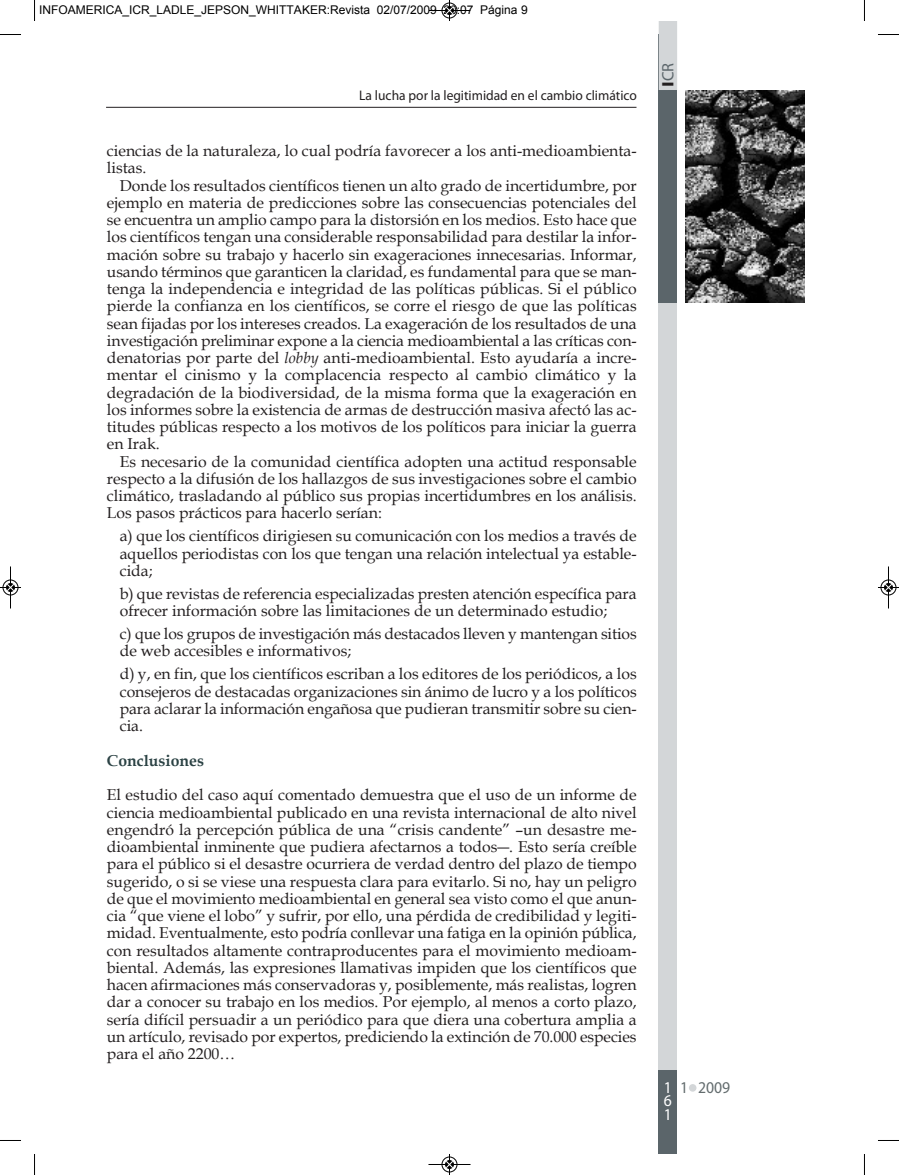
<style>
.page{position:relative;width:899px;height:1175px;background:#fff}
.page>*{position:absolute;margin:0;border:0;box-sizing:border-box;transform-origin:0 0}
.t1{font:16.5px "Myriad Pro";color:#636c6e;scale:.95 1}
.t2{font:16.5px "Myriad Pro";color:#5b656a}
.t3{font:16.5px/13.5px "Myriad Pro";color:#fff;text-align:justify;scale:.95 1}
.t4{font:15.75px/17.2px "Book Antiqua";color:#231f20;text-align:justify}
.t5{font:700 15.75px "Book Antiqua";color:#2b4244}
.t6{font:13.95px "Myriad Pro";color:#231f20}
.t7{font:12px "Arial";color:#000}
.s1{font-style:italic}
.s2{font-weight:700;color:#231f20}
</style>
<div class="page">
<div style="left:658px;top:34px;width:18px;height:1105px;background:#d3d6d8"></div>
<div style="left:688px;top:1084px;width:8px;height:7px;background:#d3d6d8;border-radius:50%"></div>
<img style="left:685px;top:90px;width:118px;height:212px">
<div style="left:658px;top:35px;width:19px;height:268px;background:#5b656a"></div>
<div style="left:658px;top:21px;width:19px;height:69px;background:#d3d6d8"></div>
<div style="left:658px;top:1070px;width:19px;height:84px;background:#5b656a"></div>
<hr style="left:106px;top:107px;width:530px;height:1px;background:#231f20">
<svg style="left:34px;top:0;width:1px;height:21px"></svg>
<svg style="left:0;top:34px;width:21px;height:1px"></svg>
<svg style="left:878px;top:34px;width:20px;height:1px"></svg>
<svg style="left:34px;top:1154px;width:1px;height:21px"></svg>
<svg style="left:0;top:1140px;width:21px;height:1px"></svg>
<svg style="left:878px;top:1140px;width:20px;height:1px"></svg>
<svg style="left:428px;top:0;width:43px;height:21px"></svg>
<svg style="left:428px;top:1154px;width:43px;height:21px"></svg>
<svg style="left:0;top:566px;width:21px;height:43px"></svg>
<svg style="left:878px;top:566px;width:20px;height:43px"></svg>
<p class="t7" style="left:39px;top:3px;width:490px">INFOAMERICA_ICR_LADLE_JEPSON_WHITTAKER:Revista 02/07/2009 20:07 Página 9</p>
<p class="t6" style="left:359px;top:90px;width:279px">La lucha por la legitimidad en el cambio climático</p>
<p class="t4" style="left:107px;top:142px;width:531px">ciencias de la naturaleza, lo cual podría favorecer a los anti-medioambienta&shy;listas.</p>
<p class="t4" style="left:107px;top:177px;width:531px;text-indent:13px">donde los resultados científicos tienen un alto grado de incertidumbre, por ejemplo en materia de predicciones sobre las consecuencias potenciales del se encuentra un amplio campo para la distorsión en los medios. esto hace que los científicos tengan una considerable responsabilidad para destilar la infor&shy;mación sobre su trabajo y hacerlo sin exageraciones innecesarias. informar, usando términos que garanticen la claridad, es fundamental para que se man&shy;tenga la independencia e integridad de las políticas públicas. si el público pierde la confianza en los científicos, se corre el riesgo de que las políticas sean fijadas por los intereses creados. la exageración de los resultados de una investigación preliminar expone a la ciencia medioambiental a las críticas con&shy;denatorias por parte del <span class="s1">lobby</span> anti-medioambiental. esto ayudaría a incre&shy;mentar el cinismo y la complacencia respecto al cambio climático y la degradación de la biodiversidad, de la misma forma que la exageración en los informes sobre la existencia de armas de destrucción masiva afectó las ac&shy;titudes públicas respecto a los motivos de los políticos para iniciar la guerra en irak.</p>
<p class="t4" style="left:107px;top:453px;width:531px;text-indent:13px">es necesario de la comunidad científica adopten una actitud responsable respecto a la difusión de los hallazgos de sus investigaciones sobre el cambio climático, trasladando al público sus propias incertidumbres en los análisis. los pasos prácticos para hacerlo serían:</p>
<p class="t4" style="left:120px;top:528px;width:518px">a) que los científicos dirigiesen su comunicación con los medios a través de aquellos periodistas con los que tengan una relación intelectual ya estable&shy;cida;</p>
<p class="t4" style="left:120px;top:585px;width:518px">b) que revistas de referencia especializadas presten atención específica para ofrecer información sobre las limitaciones de un determinado estudio;</p>
<p class="t4" style="left:120px;top:625px;width:518px">c) que los grupos de investigación más destacados lleven y mantengan sitios de web accesibles e informativos;</p>
<p class="t4" style="left:120px;top:666px;width:518px">d) y, en fin, que los científicos escriban a los editores de los periódicos, a los consejeros de destacadas organizaciones sin ánimo de lucro y a los políticos para aclarar la información engañosa que pudieran transmitir sobre su cien&shy;cia.</p>
<p class="t5" style="left:107px;top:751px;width:99px">Conclusiones</p>
<p class="t4" style="left:107px;top:786px;width:531px">el estudio del caso aquí comentado demuestra que el uso de un informe de ciencia medioambiental publicado en una revista internacional de alto nivel engendró la percepción pública de una “crisis candente” –un desastre me&shy;dioambiental inminente que pudiera afectarnos a todos―. esto sería creíble para el público si el desastre ocurriera de verdad dentro del plazo de tiempo sugerido, o si se viese una respuesta clara para evitarlo. si no, hay un peligro de que el movimiento medioambiental en general sea visto como el que anun&shy;cia “que viene el lobo” y sufrir, por ello, una pérdida de credibilidad y legiti&shy;midad. eventualmente, esto podría conllevar una fatiga en la opinión pública, con resultados altamente contraproducentes para el movimiento medioam&shy;biental. además, las expresiones llamativas impiden que los científicos que hacen afirmaciones más conservadoras y, posiblemente, más realistas, logren dar a conocer su trabajo en los medios. Por ejemplo, al menos a corto plazo, sería difícil persuadir a un periódico para que diera una cobertura amplia a un artículo, revisado por expertos, prediciendo la extinción de 70.000 especies para el año 2200…</p>
<p class="t2" style="left:661px;top:87px;width:26px;rotate:-90deg"><span class="s2">I</span>cR</p>
<p class="t3" style="left:663px;top:1081px;width:10px">1<br>6<br>1</p>
<p class="t1" style="left:679px;top:1081px;width:54px">1 2009</p>
</div>
